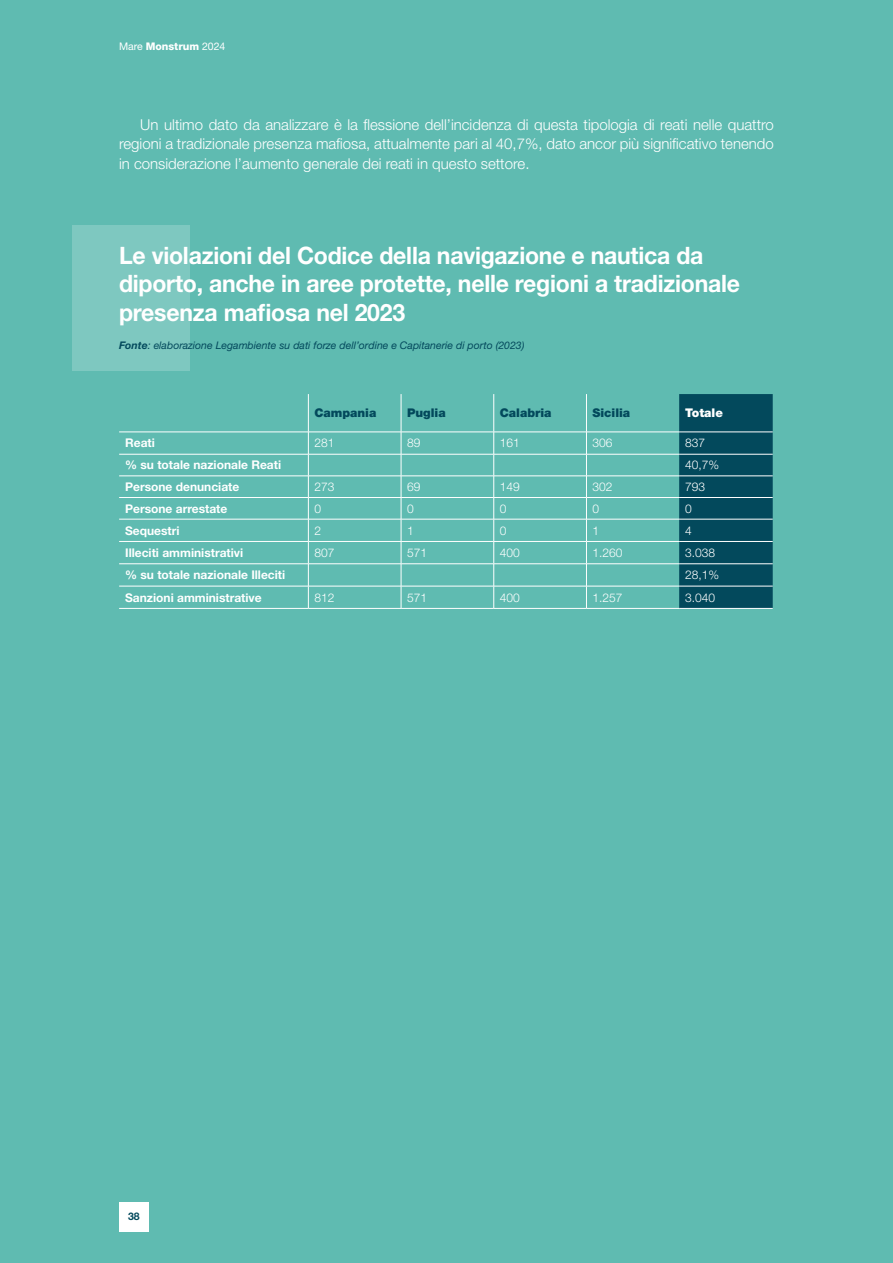
<style>
.page{position:relative;width:893px;height:1263px;background:#5fbbb1}
.page>*{position:absolute;margin:0;border:0;box-sizing:border-box;transform-origin:0 0}
.t1{font:700 24px/28.8px "Helvetica Neue LT Std";letter-spacing:-.01em;color:#fff;scale:.96 1}
.TESTO{font:300 15px/19.5px "Helvetica Neue LT Std";color:#fff;text-align:justify}
.stile_testo_cella_intestazione_1_colonna{font:700 12px "Helvetica Neue LT Std";color:#fff}
.stile_testo_normale_cella{font:300 12px "Helvetica Neue LT Std";color:#fff}
.titolo_tabella{font:900 12px "Helvetica Neue LT Std";color:#03495c}
.titolo_tabella-2{font:900 12px "Helvetica Neue LT Std";color:#fff}
.loc{font:italic 10.5px "Helvetica Neue LT Std";color:#03495c}
.t2{font:10.5px "Helvetica Neue LT Std";color:#fff}
.t3{font:700 10.5px "Helvetica Neue LT Std";color:#03495c}
.s1{font-weight:800}
.s2{font-weight:700}
</style>
<div class="page">
<div style="left:679px;top:394px;width:94px;height:214px;background:#03495c"></div>
<hr style="left:119px;top:432px;width:189px;height:1px;background:#fff">
<hr style="left:308px;top:432px;width:93px;height:1px;background:#fff">
<hr style="left:401px;top:432px;width:93px;height:1px;background:#fff">
<hr style="left:494px;top:432px;width:92px;height:1px;background:#fff">
<hr style="left:586px;top:432px;width:93px;height:1px;background:#fff">
<hr style="left:679px;top:432px;width:94px;height:1px;background:#fff">
<hr style="left:119px;top:454px;width:189px;height:1px;background:#fff">
<hr style="left:308px;top:454px;width:93px;height:1px;background:#fff">
<hr style="left:401px;top:454px;width:93px;height:1px;background:#fff">
<hr style="left:494px;top:454px;width:92px;height:1px;background:#fff">
<hr style="left:586px;top:454px;width:93px;height:1px;background:#fff">
<hr style="left:679px;top:454px;width:94px;height:1px;background:#fff">
<hr style="left:119px;top:476px;width:189px;height:1px;background:#fff">
<hr style="left:308px;top:476px;width:93px;height:1px;background:#fff">
<hr style="left:401px;top:476px;width:93px;height:1px;background:#fff">
<hr style="left:494px;top:476px;width:92px;height:1px;background:#fff">
<hr style="left:586px;top:476px;width:93px;height:1px;background:#fff">
<hr style="left:679px;top:476px;width:94px;height:1px;background:#fff">
<hr style="left:119px;top:497px;width:189px;height:1px;background:#fff">
<hr style="left:308px;top:497px;width:93px;height:1px;background:#fff">
<hr style="left:401px;top:497px;width:93px;height:1px;background:#fff">
<hr style="left:494px;top:497px;width:92px;height:1px;background:#fff">
<hr style="left:586px;top:497px;width:93px;height:1px;background:#fff">
<hr style="left:679px;top:497px;width:94px;height:1px;background:#fff">
<hr style="left:119px;top:519px;width:189px;height:1px;background:#fff">
<hr style="left:308px;top:519px;width:93px;height:1px;background:#fff">
<hr style="left:401px;top:519px;width:93px;height:1px;background:#fff">
<hr style="left:494px;top:519px;width:92px;height:1px;background:#fff">
<hr style="left:586px;top:519px;width:93px;height:1px;background:#fff">
<hr style="left:679px;top:519px;width:94px;height:1px;background:#fff">
<hr style="left:119px;top:541px;width:189px;height:1px;background:#fff">
<hr style="left:308px;top:541px;width:93px;height:1px;background:#fff">
<hr style="left:401px;top:541px;width:93px;height:1px;background:#fff">
<hr style="left:494px;top:541px;width:92px;height:1px;background:#fff">
<hr style="left:586px;top:541px;width:93px;height:1px;background:#fff">
<hr style="left:679px;top:541px;width:94px;height:1px;background:#fff">
<hr style="left:119px;top:563px;width:189px;height:1px;background:#fff">
<hr style="left:308px;top:563px;width:93px;height:1px;background:#fff">
<hr style="left:401px;top:563px;width:93px;height:1px;background:#fff">
<hr style="left:494px;top:563px;width:92px;height:1px;background:#fff">
<hr style="left:586px;top:563px;width:93px;height:1px;background:#fff">
<hr style="left:679px;top:563px;width:94px;height:1px;background:#fff">
<hr style="left:119px;top:586px;width:189px;height:1px;background:#fff">
<hr style="left:308px;top:586px;width:93px;height:1px;background:#fff">
<hr style="left:401px;top:586px;width:93px;height:1px;background:#fff">
<hr style="left:494px;top:586px;width:92px;height:1px;background:#fff">
<hr style="left:586px;top:586px;width:93px;height:1px;background:#fff">
<hr style="left:679px;top:586px;width:94px;height:1px;background:#fff">
<hr style="left:119px;top:608px;width:189px;height:1px;background:#fff">
<hr style="left:308px;top:608px;width:93px;height:1px;background:#fff">
<hr style="left:401px;top:608px;width:93px;height:1px;background:#fff">
<hr style="left:494px;top:608px;width:92px;height:1px;background:#fff">
<hr style="left:586px;top:608px;width:93px;height:1px;background:#fff">
<hr style="left:679px;top:608px;width:94px;height:1px;background:#fff">
<hr style="left:308px;top:394px;width:1px;height:38px;background:#fff">
<hr style="left:401px;top:394px;width:1px;height:38px;background:#fff">
<hr style="left:493px;top:394px;width:1px;height:38px;background:#fff">
<hr style="left:586px;top:394px;width:1px;height:38px;background:#fff">
<svg style="left:308px;top:432px;width:1px;height:176px"></svg>
<svg style="left:401px;top:432px;width:1px;height:176px"></svg>
<svg style="left:493px;top:432px;width:1px;height:176px"></svg>
<svg style="left:586px;top:432px;width:1px;height:176px"></svg>
<div style="left:72px;top:225px;width:118px;height:146px;background:#7ec8c0"></div>
<div style="left:119px;top:1202px;width:30px;height:29px;background:#fff"></div>
<p class="t2" style="left:119px;top:40px;width:108px">Mare <span class="s1">Monstrum</span> 2024</p>
<p class="TESTO" style="left:119px;top:114px;width:656px;text-indent:21px">Un ultimo dato da analizzare è la flessione dell’incidenza di questa tipologia di reati nelle quattro regioni a tradizionale presenza mafiosa, attualmente pari al 40,7%, dato ancor più significativo tenendo in considerazione l’aumento generale dei reati in questo settore.</p>
<p class="t1" style="left:119px;top:240px;width:648px">Le violazioni del Codice della navigazione e nautica da diporto, anche in aree protette, nelle regioni a tradizionale presenza mafiosa nel 2023</p>
<p class="loc" style="left:119px;top:339px;width:407px"><span class="s2">Fonte</span>: elaborazione Legambiente su dati forze dell’ordine e Capitanerie di porto (2023)</p>
<p class="titolo_tabella" style="left:314px;top:406px;width:63px">Campania</p>
<p class="titolo_tabella" style="left:407px;top:406px;width:40px">Puglia</p>
<p class="titolo_tabella" style="left:500px;top:406px;width:53px">Calabria</p>
<p class="titolo_tabella" style="left:592px;top:406px;width:39px">Sicilia</p>
<p class="titolo_tabella-2" style="left:685px;top:406px;width:39px">Totale</p>
<p class="stile_testo_cella_intestazione_1_colonna" style="left:125px;top:436px;width:31px">Reati</p>
<p class="stile_testo_normale_cella" style="left:314px;top:436px;width:22px">281</p>
<p class="stile_testo_normale_cella" style="left:407px;top:436px;width:15px">89</p>
<p class="stile_testo_normale_cella" style="left:500px;top:436px;width:22px">161</p>
<p class="stile_testo_normale_cella" style="left:592px;top:436px;width:22px">306</p>
<p class="stile_testo_normale_cella" style="left:685px;top:436px;width:22px">837</p>
<p class="stile_testo_cella_intestazione_1_colonna" style="left:125px;top:458px;width:157px">% su totale nazionale Reati</p>
<p class="stile_testo_normale_cella" style="left:685px;top:458px;width:36px">40,7%</p>
<p class="stile_testo_cella_intestazione_1_colonna" style="left:125px;top:479px;width:116px">Persone denunciate</p>
<p class="stile_testo_normale_cella" style="left:314px;top:479px;width:22px">273</p>
<p class="stile_testo_normale_cella" style="left:407px;top:479px;width:15px">69</p>
<p class="stile_testo_normale_cella" style="left:500px;top:479px;width:22px">149</p>
<p class="stile_testo_normale_cella" style="left:592px;top:479px;width:22px">302</p>
<p class="stile_testo_normale_cella" style="left:685px;top:479px;width:22px">793</p>
<p class="stile_testo_cella_intestazione_1_colonna" style="left:125px;top:501px;width:104px">Persone arrestate</p>
<p class="stile_testo_normale_cella" style="left:314px;top:501px;width:8px">0</p>
<p class="stile_testo_normale_cella" style="left:407px;top:501px;width:8px">0</p>
<p class="stile_testo_normale_cella" style="left:500px;top:501px;width:8px">0</p>
<p class="stile_testo_normale_cella" style="left:592px;top:501px;width:8px">0</p>
<p class="stile_testo_normale_cella" style="left:685px;top:501px;width:8px">0</p>
<p class="stile_testo_cella_intestazione_1_colonna" style="left:125px;top:523px;width:56px">Sequestri</p>
<p class="stile_testo_normale_cella" style="left:314px;top:523px;width:8px">2</p>
<p class="stile_testo_normale_cella" style="left:407px;top:523px;width:8px">1</p>
<p class="stile_testo_normale_cella" style="left:500px;top:523px;width:8px">0</p>
<p class="stile_testo_normale_cella" style="left:592px;top:523px;width:8px">1</p>
<p class="stile_testo_normale_cella" style="left:685px;top:523px;width:8px">4</p>
<p class="stile_testo_cella_intestazione_1_colonna" style="left:125px;top:545px;width:120px">Illeciti amministrativi</p>
<p class="stile_testo_normale_cella" style="left:314px;top:545px;width:22px">807</p>
<p class="stile_testo_normale_cella" style="left:407px;top:545px;width:22px">571</p>
<p class="stile_testo_normale_cella" style="left:500px;top:545px;width:22px">400</p>
<p class="stile_testo_normale_cella" style="left:592px;top:545px;width:32px">1.260</p>
<p class="stile_testo_normale_cella" style="left:685px;top:545px;width:32px">3.038</p>
<p class="stile_testo_cella_intestazione_1_colonna" style="left:125px;top:567px;width:162px">% su totale nazionale Illeciti</p>
<p class="stile_testo_normale_cella" style="left:685px;top:568px;width:36px">28,1%</p>
<p class="stile_testo_cella_intestazione_1_colonna" style="left:125px;top:590px;width:138px">Sanzioni amministrative</p>
<p class="stile_testo_normale_cella" style="left:314px;top:590px;width:22px">812</p>
<p class="stile_testo_normale_cella" style="left:407px;top:590px;width:22px">571</p>
<p class="stile_testo_normale_cella" style="left:500px;top:590px;width:22px">400</p>
<p class="stile_testo_normale_cella" style="left:592px;top:590px;width:32px">1.257</p>
<p class="stile_testo_normale_cella" style="left:685px;top:590px;width:32px">3.040</p>
<p class="t3" style="left:128px;top:1210px;width:13px">38</p>
</div>
